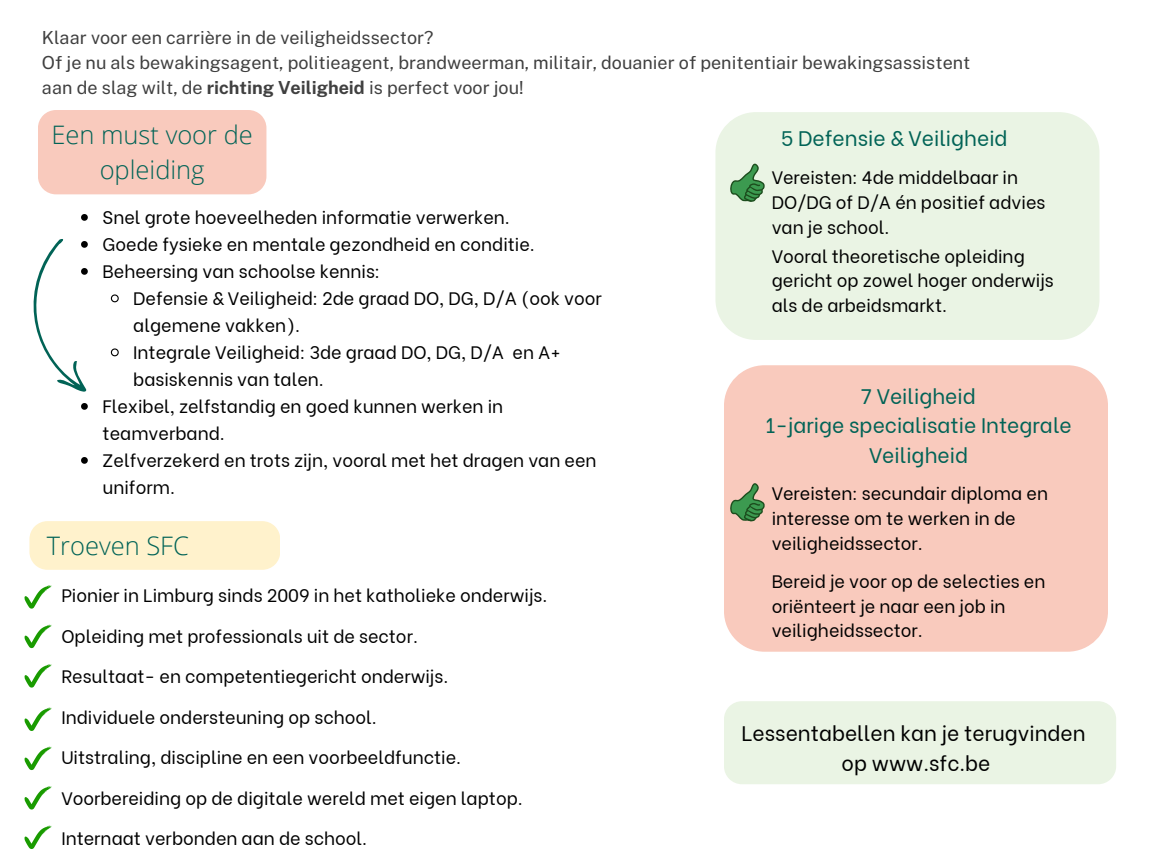
<style>
.page{position:relative;width:1152px;height:864px;background:#fff}
.page>*{position:absolute;margin:0;border:0;box-sizing:border-box;transform-origin:0 0}
.t1{font:300 25.5px/34.8px "Open Sans";color:#016356;text-align:center}
.t2{font:21px/29.2px "Be Vietnam";color:#016356;text-align:center}
.t3{font:21px/30.3px "Be Vietnam";color:#000;text-align:center}
.t4{font:18px/24.8px "Be Vietnam";color:#000}
.t5{font:18px/24.8px "Public Sans";color:#404040}
.s1{font-weight:700}
</style>
<div class="page">
<div style="left:724px;top:701px;width:392px;height:83px;background:#eaf4e4"></div>
<div style="left:38px;top:110px;width:228px;height:84px;background:#f9cabd"></div>
<div style="left:29px;top:521px;width:251px;height:49px;background:#fff2cc"></div>
<div style="left:715px;top:112px;width:385px;height:228px;background:#eaf4e4"></div>
<svg style="left:730px;top:164px;width:35px;height:38px"></svg>
<div style="left:724px;top:365px;width:384px;height:287px;background:#f9cabd"></div>
<svg style="left:730px;top:483px;width:35px;height:38px"></svg>
<svg style="left:24px;top:585px;width:28px;height:24px"></svg>
<svg style="left:81px;top:214px;width:7px;height:7px"></svg>
<svg style="left:110px;top:294px;width:9px;height:9px"></svg>
<svg style="left:110px;top:348px;width:9px;height:9px"></svg>
<svg style="left:33px;top:239px;width:55px;height:171px"></svg>
<svg style="left:81px;top:457px;width:7px;height:7px"></svg>
<svg style="left:24px;top:624px;width:28px;height:24px"></svg>
<svg style="left:24px;top:664px;width:28px;height:24px"></svg>
<svg style="left:24px;top:707px;width:28px;height:24px"></svg>
<svg style="left:24px;top:746px;width:28px;height:24px"></svg>
<svg style="left:24px;top:786px;width:28px;height:24px"></svg>
<svg style="left:24px;top:825px;width:28px;height:24px"></svg>
<p class="t5" style="left:42px;top:25px;width:393px">Klaar voor een carrière in de veiligheidssector?</p>
<p class="t5" style="left:42px;top:50px;width:930px">Of je nu als bewakingsagent, politieagent, brandweerman, militair, douanier of penitentiair bewakingsassistent aan de slag wilt, de <span class="s1">richting Veiligheid</span> is perfect voor jou!</p>
<p class="t1" style="left:51px;top:116px;width:203px">Een must voor de opleiding</p>
<h1 class="t4" style="left:103px;top:203px;width:409px">Snel grote hoeveelheden informatie verwerken.</h1>
<p class="t4" style="left:103px;top:230px;width:434px">Goede fysieke en mentale gezondheid en conditie.</p>
<p class="t4" style="left:103px;top:257px;width:279px">Beheersing van schoolse kennis:</p>
<p class="t4" style="left:133px;top:283px;width:470px;line-height:27px">Defensie &amp; Veiligheid: 2de graad DO, DG, D/A (ook voor algemene vakken).</p>
<p class="t4" style="left:133px;top:337px;width:429px;line-height:27px">Integrale Veiligheid: 3de graad DO, DG, D/A en A+ basiskennis van talen.</p>
<p class="t4" style="left:103px;top:391px;width:402px;line-height:27px">Flexibel, zelfstandig en goed kunnen werken in teamverband.</p>
<p class="t4" style="left:103px;top:445px;width:495px;line-height:27px">Zelfverzekerd en trots zijn, vooral met het dragen van een uniform.</p>
<p class="t1" style="left:47px;top:528px;width:144px">Troeven SFC</p>
<p class="t4" style="left:61px;top:581px;width:488px">Pionier in Limburg sinds 2009 in het katholieke onderwijs.</p>
<p class="t4" style="left:61px;top:622px;width:358px">Opleiding met professionals uit de sector.</p>
<p class="t4" style="left:61px;top:662px;width:389px">Resultaat- en competentiegericht onderwijs.</p>
<p class="t4" style="left:61px;top:703px;width:317px">Individuele ondersteuning op school.</p>
<p class="t4" style="left:61px;top:743px;width:401px">Uitstraling, discipline en een voorbeeldfunctie.</p>
<p class="t4" style="left:61px;top:784px;width:463px">Voorbereiding op de digitale wereld met eigen laptop.</p>
<p class="t4" style="left:61px;top:824px;width:307px">Internaat verbonden aan de school.</p>
<p class="t2" style="left:781px;top:122px;width:228px">5 Defensie &amp; Veiligheid</p>
<p class="t4" style="left:772px;top:163px;width:275px">Vereisten: 4de middelbaar in<br>DO/DG of D/A én positief advies van je school.</p>
<p class="t4" style="left:772px;top:242px;width:284px">Vooral theoretische opleiding gericht op zowel hoger onderwijs als de arbeidsmarkt.</p>
<p class="t2" style="left:765px;top:380px;width:308px">7 Veiligheid<br>1-jarige specialisatie Integrale<br>Veiligheid</p>
<p class="t4" style="left:772px;top:480px;width:278px">Vereisten: secundair diploma en interesse om te werken in de veiligheidssector.</p>
<p class="t4" style="left:772px;top:567px;width:275px">Bereid je voor op de selecties en oriënteert je naar een job in veiligheidssector.</p>
<h1 class="t3" style="left:742px;top:716px;width:346px">Lessentabellen kan je terugvinden op www.sfc.be</h1>
</div>
